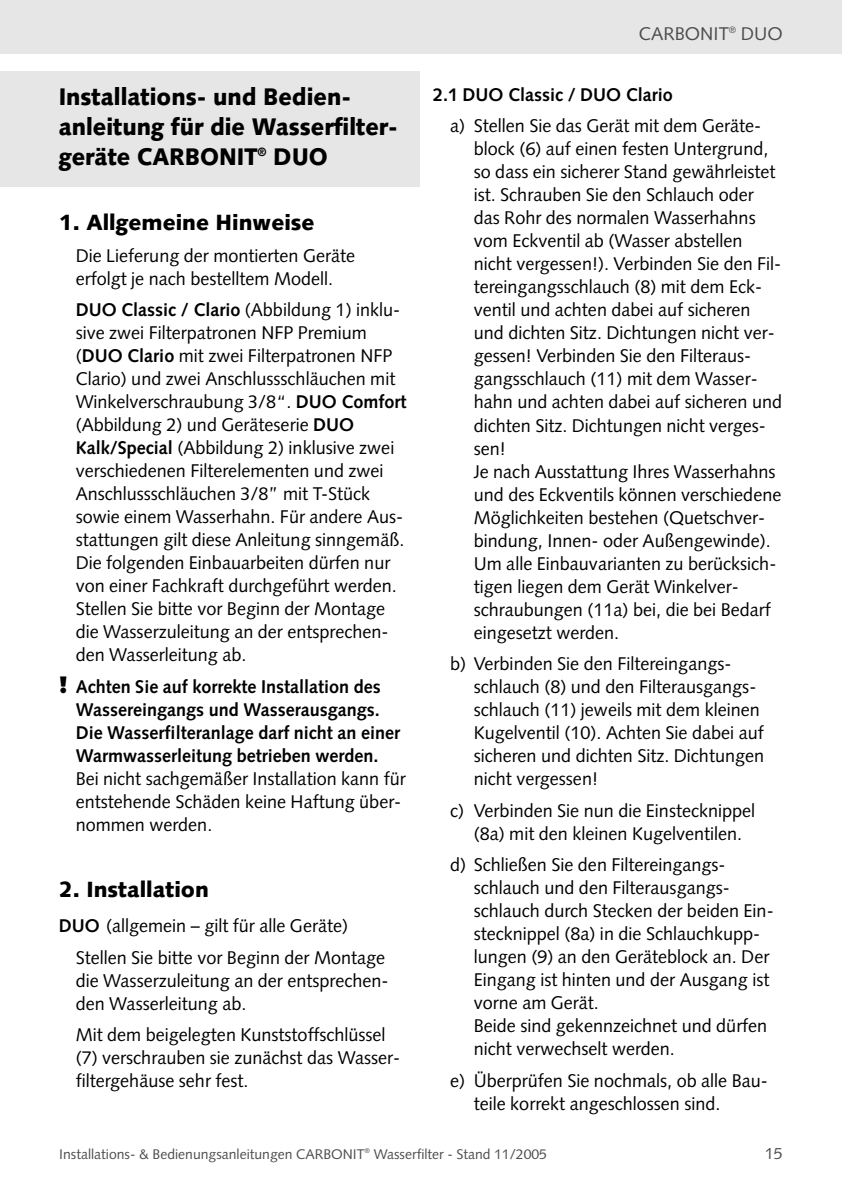
<style>
.page{position:relative;width:842px;height:1191px;background:#fff}
.page>*{position:absolute;margin:0;border:0;box-sizing:border-box;transform-origin:0 0}
.t1{font:900 24px/30px "Syntax";color:#000;scale:.95 1}
.t2{font:900 22px "Syntax";color:#000}
.t3{font:18.4px/23px "Syntax";color:#000}
.t4{font:700 18.4px/23px "Syntax";color:#000}
.t5{font:18.4px "Syntax";color:#4d4d4d}
.t6{font:16px "Syntax";color:#4d4d4d}
.t7{font:14px "Syntax";color:#4d4d4d}
.s1{font-weight:700}
.s2{font-family:"Dax";font-weight:900;font-size:24px}
</style>
<div class="page">
<div style="left:0;top:71px;width:420px;height:116px;background:#e6e6e6"></div>
<div style="left:0;top:0;width:842px;height:54px;background:#e6e6e6"></div>
<p class="t5" style="left:639px;top:26px;width:145px">CARBONIT<sup>®</sup> DUO</p>
<p class="t4" style="left:433px;top:85px;width:241px">2.1 DUO Classic / DUO Clario</p>
<p class="t3" style="left:474px;top:116px;width:310px;text-indent:-24px">a) Stellen Sie das Gerät mit dem Geräte&shy;block (6) auf einen festen Untergrund, so dass ein sicherer Stand gewährleistet ist. Schrauben Sie den Schlauch oder das Rohr des normalen Wasserhahns vom Eckventil ab (Wasser abstellen nicht vergessen!). Verbinden Sie den Fil&shy;tereingangsschlauch (8) mit dem Eck&shy;ventil und achten dabei auf sicheren und dichten Sitz. Dichtungen nicht ver&shy;gessen! Verbinden Sie den Filteraus&shy;gangsschlauch (11) mit dem Wasser&shy;hahn und achten dabei auf sicheren und dichten Sitz. Dichtungen nicht verges&shy;sen!<br>Je nach Ausstattung Ihres Wasserhahns und des Eckventils können verschiedene Möglichkeiten bestehen (Quetschver&shy;bindung, Innen- oder Außengewinde).<br>Um alle Einbauvarianten zu berücksich&shy;tigen liegen dem Gerät Winkelver&shy;schraubungen (11a) bei, die bei Bedarf eingesetzt werden.</p>
<p class="t3" style="left:474px;top:654px;width:292px;text-indent:-24px">b) Verbinden Sie den Filtereingangs&shy;schlauch (8) und den Filterausgangs&shy;schlauch (11) jeweils mit dem kleinen Kugelventil (10). Achten Sie dabei auf sicheren und dichten Sitz. Dichtungen nicht vergessen!</p>
<p class="t3" style="left:450px;top:800px;width:307px;text-align:center">c) Verbinden Sie nun die Einstecknippel (8a) mit den kleinen Kugelventilen.</p>
<p class="t3" style="left:474px;top:855px;width:301px;text-indent:-24px">d) Schließen Sie den Filtereingangs&shy;schlauch und den Filterausgangs&shy;schlauch durch Stecken der beiden Ein&shy;stecknippel (8a) in die Schlauchkupp&shy;lungen (9) an den Geräteblock an. Der Eingang ist hinten und der Ausgang ist vorne am Gerät.<br>Beide sind gekennzeichnet und dürfen nicht verwechselt werden.</p>
<p class="t3" style="left:474px;top:1070px;width:296px;text-indent:-24px">e) Überprüfen Sie nochmals, ob alle Bau&shy;teile korrekt angeschlossen sind.</p>
<p class="t7" style="left:59px;top:1148px;width:489px">Installations- &amp; Bedienungsanleitungen CARBONIT<sup>®</sup> Wasserfilter - Stand 11/2005</p>
<p class="t6" style="left:765px;top:1146px;width:19px">15</p>
<h1 class="t1" style="left:59px;top:84px;width:359px">Installations- und Bedien&shy;anleitung für die Wasserfilter&shy;geräte CARBONIT<sup>®</sup> DUO</h1>
<p class="t2" style="left:59px;top:213px;width:257px">1. Allgemeine Hinweise</p>
<p class="t3" style="left:76px;top:245px;width:281px">Die Lieferung der montierten Geräte erfolgt je nach bestelltem Modell.</p>
<p class="t3" style="left:76px;top:300px;width:332px"><span class="s1">DUO Classic / Clario</span> (Abbildung 1) inklu&shy;sive zwei Filterpatronen NFP Premium (<span class="s1">DUO Clario</span> mit zwei Filterpatronen NFP Clario) und zwei Anschlussschläuchen mit Winkelverschraubung 3/8“. <span class="s1">DUO Comfort </span>(Abbildung 2) und Geräteserie <span class="s1">DUO Kalk/Special</span> (Abbildung 2) inklusive zwei verschiedenen Filterelementen und zwei Anschlussschläuchen 3/8” mit T-Stück sowie einem Wasserhahn. Für andere Aus&shy;stattungen gilt diese Anleitung sinngemäß.<br>Die folgenden Einbauarbeiten dürfen nur von einer Fachkraft durchgeführt werden.<br>Stellen Sie bitte vor Beginn der Montage die Wasserzuleitung an der entsprechen&shy;den Wasserleitung ab.</p>
<p class="t4" style="left:76px;top:676px;width:326px;text-indent:-17px"><span class="s2">!</span> Achten Sie auf korrekte Installation des Wassereingangs und Wasserausgangs.<br>Die Wasserfilteranlage darf nicht an einer Warmwasserleitung betrieben werden.</p>
<p class="t3" style="left:76px;top:768px;width:332px">Bei nicht sachgemäßer Installation kann für entstehende Schäden keine Haftung über&shy;nommen werden.</p>
<p class="t2" style="left:59px;top:880px;width:152px">2. Installation</p>
<p class="t3" style="left:76px;top:911px;width:311px;line-height:31.6px;text-indent:-17px"><span class="s1">DUO</span> (allgemein – gilt für alle Geräte)<br>Stellen Sie bitte vor Beginn der Montage</p>
<p class="t3" style="left:76px;top:970px;width:314px">die Wasserzuleitung an der entsprechen&shy;den Wasserleitung ab.</p>
<p class="t3" style="left:76px;top:1025px;width:326px">Mit dem beigelegten Kunststoffschlüssel (7) verschrauben sie zunächst das Wasser&shy;filtergehäuse sehr fest.</p>
</div>
